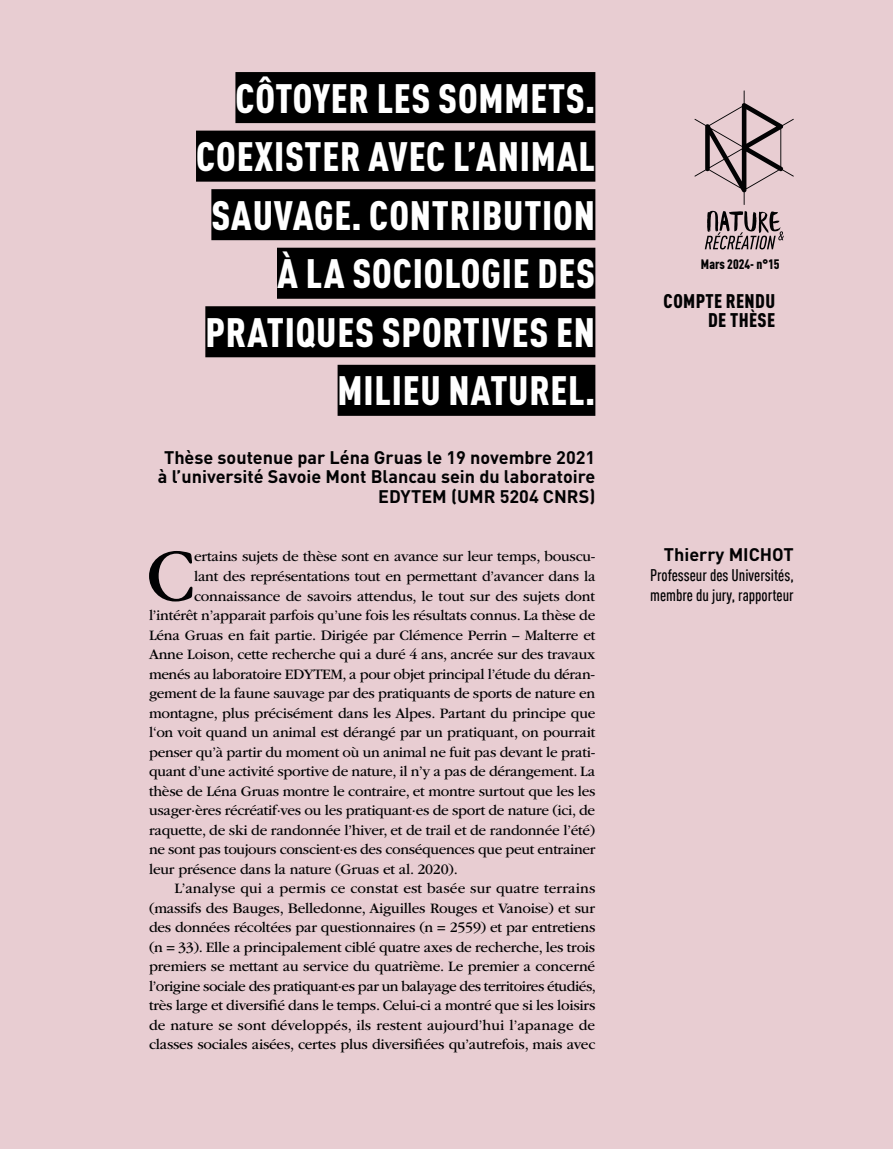
<style>
.page{position:relative;width:893px;height:1149px;background:#fff}
.page>*{position:absolute;margin:0;border:0;box-sizing:border-box;transform-origin:0 0}
.t1{font:77.55px "ITC Garamond Std";color:#020203}
.t2{font:900 condensed 40.5px/58.5px "DIN Pro";letter-spacing:.02em;color:#fff;text-align:right}
.t3{font:900 condensed 19.5px/19.5px "DIN Pro";letter-spacing:.02em;color:#020203;text-align:right}
.t4{font:700 18px/19.5px "DIN Pro";color:#020203;text-align:right}
.t5{font:500 16.5px "DIN Cond";color:#020203}
.t6{font:15px "ITC Garamond Std";letter-spacing:-.015em;color:#020203}
.t7{font:15px/19.5px "ITC Garamond Std";letter-spacing:-.015em;color:#000;text-align:justify}
.t8{font:900 condensed 13.5px "DIN Pro";color:#020203}
</style>
<div class="page">
<div style="left:0;top:0;width:893px;height:1148px;background:#e8cdd2"></div>
<svg style="left:694px;top:90px;width:100px;height:115px"></svg>
<svg style="left:705px;top:211px;width:79px;height:38px"></svg>
<div style="left:235px;top:72px;width:360px;height:51px;background:#000"></div>
<div style="left:196px;top:130px;width:399px;height:51px;background:#000"></div>
<div style="left:211px;top:189px;width:384px;height:51px;background:#000"></div>
<div style="left:277px;top:247px;width:318px;height:51px;background:#000"></div>
<div style="left:205px;top:306px;width:390px;height:51px;background:#000"></div>
<div style="left:338px;top:364px;width:257px;height:51px;background:#000"></div>
<h2 class="t2" style="left:196px;top:65px;width:401px">CÔTOYER LES SOMMETS.<br>COEXISTER AVEC L’ANIMAL<br>SAUVAGE. CONTRIBUTION<br>À LA SOCIOLOGIE DES<br>PRATIQUES SPORTIVES EN<br>MILIEU NATUREL.</h2>
<p class="t4" style="left:158px;top:445px;width:439px">Thèse soutenue par Léna Gruas le 19 novembre 2021 à l’université Savoie Mont Blancau sein du laboratoire<br>EDYTEM (UMR 5204 CNRS)</p>
<h1 class="t1" style="left:146px;top:533px;width:51px">C</h1>
<p class="t6" style="left:194px;top:548px;width:403px">ertains sujets de thèse sont en avance sur leur temps, bouscu-</p>
<p class="t6" style="left:194px;top:568px;width:403px">lant des représentations tout en permettant d’avancer dans la</p>
<p class="t6" style="left:194px;top:587px;width:403px">connaissance de savoirs attendus, le tout sur des sujets dont</p>
<p class="t6" style="left:149px;top:607px;width:448px">l’intérêt n’apparait parfois qu’une fois les résultats connus. La thèse de</p>
<p class="t6" style="left:149px;top:626px;width:448px">Léna Gruas en fait partie. Dirigée par Clémence Perrin – Malterre et</p>
<p class="t6" style="left:149px;top:646px;width:448px">Anne Loison, cette recherche qui a duré 4 ans, ancrée sur des travaux</p>
<p class="t6" style="left:149px;top:665px;width:447px">menés au laboratoire EDYTEM, a pour objet principal l’étude du déran-</p>
<p class="t6" style="left:149px;top:685px;width:448px">gement de la faune sauvage par des pratiquants de sports de nature en</p>
<p class="t6" style="left:149px;top:704px;width:448px">montagne, plus précisément dans les Alpes. Partant du principe que</p>
<p class="t6" style="left:149px;top:724px;width:448px">l‘on voit quand un animal est dérangé par un pratiquant, on pourrait</p>
<p class="t6" style="left:149px;top:743px;width:448px">penser qu’à partir du moment où un animal ne fuit pas devant le prati-</p>
<p class="t6" style="left:149px;top:763px;width:448px">quant d’une activité sportive de nature, il n’y a pas de dérangement. La</p>
<p class="t6" style="left:149px;top:782px;width:448px">thèse de Léna Gruas montre le contraire, et montre surtout que les les</p>
<p class="t6" style="left:149px;top:802px;width:448px">usager·ères récréatif·ves ou les pratiquant·es de sport de nature (ici, de</p>
<p class="t6" style="left:149px;top:821px;width:448px">raquette, de ski de randonnée l’hiver, et de trail et de randonnée l’été)</p>
<p class="t6" style="left:149px;top:841px;width:448px">ne sont pas toujours conscient·es des conséquences que peut entrainer</p>
<p class="t6" style="left:149px;top:860px;width:310px">leur présence dans la nature (Gruas et al. 2020).</p>
<p class="t7" style="left:149px;top:878px;width:449px;text-indent:26px">L’analyse qui a permis ce constat est basée sur quatre terrains (massifs des Bauges, Belledonne, Aiguilles Rouges et Vanoise) et sur des données récoltées par questionnaires (n = 2559) et par entretiens (n = 33). Elle a principalement ciblé quatre axes de recherche, les trois premiers se mettant au service du quatrième. Le premier a concerné l’origine sociale des pratiquant·es par un balayage des territoires étudiés, très large et diversifié dans le temps. Celui-ci a montré que si les loisirs de nature se sont développés, ils restent aujourd’hui l’apanage de classes sociales aisées, certes plus diversifiées qu’autrefois, mais avec</p>
<p class="t8" style="left:701px;top:253px;width:80px">Mars 2024- n°15</p>
<h3 class="t3" style="left:664px;top:289px;width:113px">COMPTE RENDU<br>DE THÈSE</h3>
<p class="t4" style="left:664px;top:543px;width:131px">Thierry MICHOT</p>
<p class="t5" style="left:650px;top:565px;width:145px">Professeur des Universités,</p>
<p class="t5" style="left:650px;top:584px;width:145px">membre du jury, rapporteur</p>
</div>
